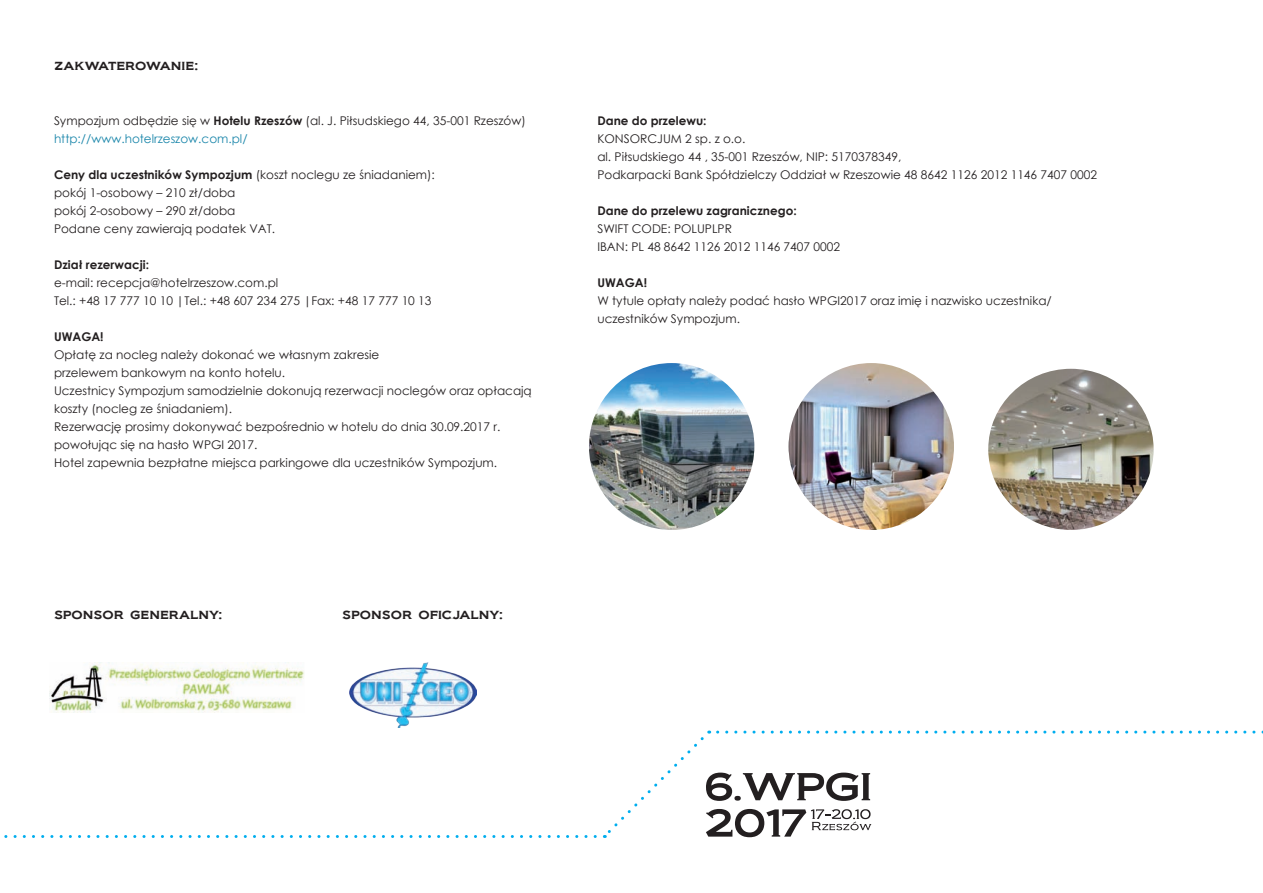
<style>
.page{position:relative;width:1263px;height:893px;background:#fff}
.page>*{position:absolute;margin:0;border:0;box-sizing:border-box;transform-origin:0 0}
.t1{font:15px "Biondi";color:#231f20}
.t2{font:12px/18px "Century Gothic";color:#231f20}
.t3{font:700 12px "Century Gothic";color:#231f20}
.s1{font-weight:700}
.s2{color:#1a86aa}
</style>
<div class="page">
<svg style="left:603px;top:731px;width:651px;height:107px"></svg>
<svg style="left:4px;top:835px;width:591px;height:3px"></svg>
<img style="left:589px;top:363px;width:165px;height:167px">
<img style="left:789px;top:363px;width:165px;height:167px">
<img style="left:988px;top:369px;width:166px;height:161px">
<img style="left:50px;top:664px;width:254px;height:48px">
<img style="left:349px;top:663px;width:128px;height:64px">
<p class="t1" style="left:54px;top:55px;width:146px">zakwaterowanie:</p>
<p class="t2" style="left:54px;top:111px;width:473px">Sympozjum odbędzie się w <span class="s1">Hotelu Rzeszów</span> (al. J. Piłsudskiego 44, 35-001 Rzeszów) <span class="s2">http://www.hotelrzeszow.com.pl/</span></p>
<p class="t2" style="left:54px;top:165px;width:382px"><span class="s1">Ceny dla uczestników Sympozjum</span> (koszt noclegu ze śniadaniem): pokój 1-osobowy – 210 zł/doba<br>pokój 2-osobowy – 290 zł/doba<br>Podane ceny zawierają podatek VAT.</p>
<p class="t3" style="left:54px;top:255px;width:97px">Dział rezerwacji:</p>
<p class="t2" style="left:54px;top:273px;width:379px">e-mail: recepcja@hotelrzeszow.com.pl<br>Tel.: +48 17 777 10 10 |Tel.: +48 607 234 275 |Fax: +48 17 777 10 13</p>
<p class="t3" style="left:54px;top:327px;width:51px">UWAGA!</p>
<p class="t2" style="left:54px;top:345px;width:479px">Opłatę za nocleg należy dokonać we własnym zakresie<br>przelewem bankowym na konto hotelu.<br>Uczestnicy Sympozjum samodzielnie dokonują rezerwacji noclegów oraz opłacają koszty (nocleg ze śniadaniem).<br>Rezerwację prosimy dokonywać bezpośrednio w hotelu do dnia 30.09.2017 r. powołując się na hasło WPGI 2017.<br>Hotel zapewnia bezpłatne miejsca parkingowe dla uczestników Sympozjum.</p>
<p class="t1" style="left:54px;top:604px;width:170px">sponsor generalny:</p>
<p class="t1" style="left:342px;top:604px;width:162px">sponsor oficjalny:</p>
<p class="t3" style="left:597px;top:111px;width:111px">Dane do przelewu:</p>
<p class="t2" style="left:597px;top:129px;width:501px">KONSORCJUM 2 sp. z o.o.<br>al. Piłsudskiego 44 , 35-001 Rzeszów, NIP: 5170378349,<br>Podkarpacki Bank Spółdzielczy Oddział w Rzeszowie 48 8642 1126 2012 1146 7407 0002</p>
<p class="t3" style="left:597px;top:201px;width:201px">Dane do przelewu zagranicznego:</p>
<p class="t2" style="left:597px;top:219px;width:244px">SWIFT CODE: POLUPLPR<br>IBAN: PL 48 8642 1126 2012 1146 7407 0002</p>
<p class="t3" style="left:597px;top:273px;width:51px">UWAGA!</p>
<p class="t2" style="left:597px;top:291px;width:456px">W tytule opłaty należy podać hasło WPGI2017 oraz imię i nazwisko uczestnika/ uczestników Sympozjum.</p>
</div>
